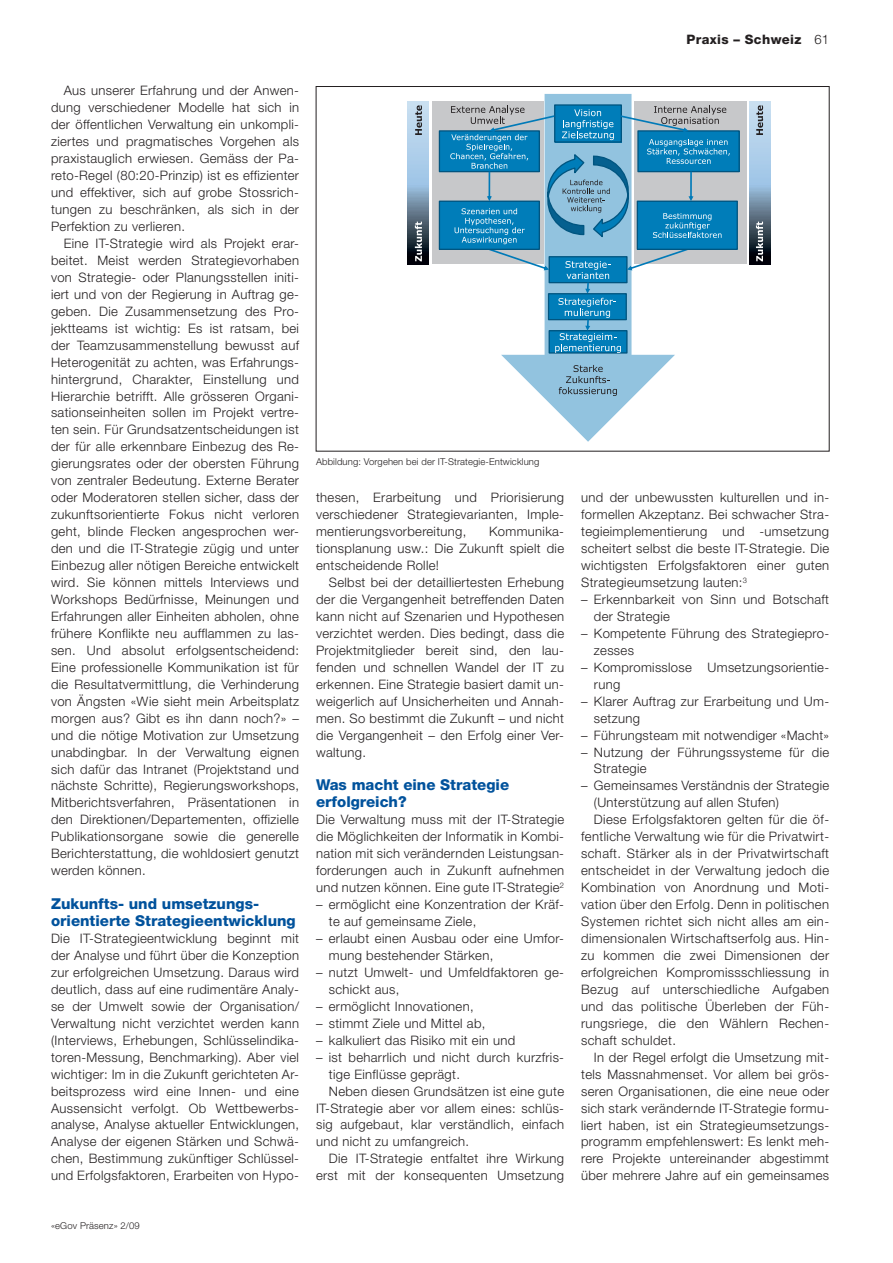
<style>
.page{position:relative;width:893px;height:1263px;background:#fff}
.page>*{position:absolute;margin:0;border:0;box-sizing:border-box;transform-origin:0 0}
.t1{font:800 15px/17px "Helvetica Neue";color:#01529c}
.t2{font:300 13.05px/17px "Helvetica Neue";letter-spacing:.025em;color:#231f20;text-align:justify}
.t3{font:800 13.05px "Helvetica Neue";letter-spacing:.03em;color:#231f20}
.t4{font:300 9.45px "Helvetica Neue";letter-spacing:.015em;color:#231f20}
.s1{font-weight:300}
</style>
<div class="page">
<div style="left:634px;top:101px;width:113px;height:163px;background:#c7c8ca"></div>
<div style="left:432px;top:101px;width:111px;height:163px;background:#c7c8ca"></div>
<svg style="left:501px;top:94px;width:174px;height:348px"></svg>
<svg style="left:559px;top:365px;width:58px;height:31px;background:#81aac2"></svg>
<div style="left:554px;top:104px;width:68px;height:39px;border:1px solid #015580"></div>
<div style="left:638px;top:131px;width:101px;height:41px;background:#007db9"></div>
<div style="left:637px;top:130px;width:103px;height:42px;border:1px solid #015580"></div>
<div style="left:439px;top:131px;width:100px;height:41px;background:#007db9"></div>
<div style="left:439px;top:130px;width:101px;height:42px;border:1px solid #015580"></div>
<div style="left:549px;top:330px;width:79px;height:24px;border:1px solid #015580"></div>
<div style="left:439px;top:201px;width:100px;height:48px;background:#007db9"></div>
<div style="left:439px;top:201px;width:101px;height:49px;border:1px solid #015580"></div>
<div style="left:637px;top:201px;width:100px;height:48px;background:#007db9"></div>
<div style="left:637px;top:201px;width:101px;height:49px;border:1px solid #015580"></div>
<svg style="left:450px;top:106px;width:280px;height:247px"></svg>
<svg style="left:408px;top:101px;width:21px;height:163px;background:#839db3"></svg>
<svg style="left:415px;top:222px;width:7px;height:39px"></svg>
<svg style="left:415px;top:105px;width:7px;height:30px"></svg>
<svg style="left:749px;top:101px;width:21px;height:163px;background:#839db3"></svg>
<svg style="left:756px;top:222px;width:7px;height:39px"></svg>
<svg style="left:756px;top:105px;width:7px;height:30px"></svg>
<p class="t2" style="left:51px;top:82px;width:250px;text-indent:13px">Aus unserer Erfahrung und der Anwen&shy;dung verschiedener Modelle hat sich in der öffentlichen Verwaltung ein unkompli&shy;ziertes und pragmatisches Vorgehen als praxistauglich erwiesen. Gemäss der Pa&shy;reto-Regel (80:20-Prinzip) ist es effizienter und effektiver, sich auf grobe Stossrich&shy;tungen zu beschränken, als sich in der Perfektion zu verlieren.</p>
<p class="t2" style="left:51px;top:235px;width:250px;text-indent:13px">Eine IT-Strategie wird als Projekt erar&shy;beitet. Meist werden Strategievorhaben von Strategie- oder Planungsstellen initi&shy;iert und von der Regierung in Auftrag ge&shy;geben. Die Zusammensetzung des Pro&shy;jektteams ist wichtig: Es ist ratsam, bei der Teamzusammenstellung bewusst auf Heterogenität zu achten, was Erfahrungs&shy;hintergrund, Charakter, Einstellung und Hierarchie betrifft. Alle grösseren Organi&shy;sationseinheiten sollen im Projekt vertre&shy;ten sein. Für Grundsatzentscheidungen ist der für alle erkennbare Einbezug des Re&shy;gierungsrates oder der obersten Führung von zentraler Bedeutung. Externe Berater oder Moderatoren stellen sicher, dass der zukunftsorientierte Fokus nicht verloren geht, blinde Flecken angesprochen wer&shy;den und die IT-Strategie zügig und unter Einbezug aller nötigen Bereiche entwickelt wird. Sie können mittels Interviews und Workshops Bedürfnisse, Meinungen und Erfahrungen aller Einheiten abholen, ohne frühere Konflikte neu aufflammen zu las&shy;sen. Und absolut erfolgsentscheidend:<br>Eine professionelle Kommunikation ist für die Resultatvermittlung, die Verhinderung von Ängsten «Wie sieht mein Arbeitsplatz morgen aus? Gibt es ihn dann noch?» – und die nötige Motivation zur Umsetzung unabdingbar. In der Verwaltung eignen sich dafür das Intranet (Projektstand und nächste Schritte), Regierungsworkshops, Mitberichtsverfahren, Präsentationen in den Direktionen/Departementen, offizielle Publikationsorgane sowie die generelle Berichterstattung, die wohldosiert genutzt werden können.</p>
<p class="t1" style="left:51px;top:895px;width:246px">Zukunfts- und umsetzungs&shy;orientierte Strategieentwicklung</p>
<p class="t2" style="left:51px;top:929px;width:250px">Die IT-Strategieentwicklung beginnt mit der Analyse und führt über die Konzeption zur erfolgreichen Umsetzung. Daraus wird deutlich, dass auf eine rudimentäre Analy&shy;se der Umwelt sowie der Organisation/ Verwaltung nicht verzichtet werden kann (Interviews, Erhebungen, Schlüsselindika&shy;toren-Messung, Benchmarking). Aber viel wichtiger: Im in die Zukunft gerichteten Ar&shy;beitsprozess wird eine Innen- und eine Aussensicht verfolgt. Ob Wettbewerbs&shy;analyse, Analyse aktueller Entwicklungen, Analyse der eigenen Stärken und Schwä&shy;chen, Bestimmung zukünftiger Schlüssel&shy;und Erfolgsfaktoren, Erarbeiten von Hypo-</p>
<p class="t4" style="left:51px;top:1219px;width:90px">«eGov Präsenz» 2/09</p>
<p class="t4" style="left:316px;top:456px;width:225px">Abbildung: Vorgehen bei der IT-Strategie-Entwicklung</p>
<p class="t2" style="left:316px;top:489px;width:250px">thesen, Erarbeitung und Priorisierung verschiedener Strategievarianten, Imple&shy;mentierungsvorbereitung,</p>
<p class="t2" style="left:316px;top:523px;width:250px;text-indent:173px">Kommunika&shy;tionsplanung usw.: Die Zukunft spielt die entscheidende Rolle!</p>
<p class="t2" style="left:316px;top:574px;width:250px;text-indent:13px">Selbst bei der detailliertesten Erhebung der die Vergangenheit betreffenden Daten kann nicht auf Szenarien und Hypothesen verzichtet werden. Dies bedingt, dass die Projektmitglieder bereit sind, den lau&shy;fenden und schnellen Wandel der IT zu erkennen. Eine Strategie basiert damit un&shy;weigerlich auf Unsicherheiten und Annah&shy;men. So bestimmt die Zukunft – und nicht die Vergangenheit – den Erfolg einer Ver&shy;waltung.</p>
<p class="t1" style="left:316px;top:776px;width:195px">Was macht eine Strategie erfolgreich?</p>
<p class="t2" style="left:316px;top:811px;width:250px">Die Verwaltung muss mit der IT-Strategie die Möglichkeiten der Informatik in Kombi&shy;nation mit sich verändernden Leistungsan&shy;forderungen auch in Zukunft aufnehmen und nutzen können. Eine gute IT-Strategie<sup>2</sup></p>
<p class="t2" style="left:329px;top:896px;width:237px;text-indent:-13px">– ermöglicht eine Konzentration der Kräf&shy;te auf gemeinsame Ziele,</p>
<p class="t2" style="left:329px;top:929px;width:237px;text-indent:-13px">– erlaubt einen Ausbau oder eine Umfor&shy;mung bestehender Stärken,</p>
<p class="t2" style="left:329px;top:963px;width:237px;text-indent:-13px">– nutzt Umwelt- und Umfeldfaktoren ge&shy;schickt aus,</p>
<p class="t2" style="left:316px;top:997px;width:159px">– ermöglicht Innovationen,</p>
<p class="t2" style="left:316px;top:1014px;width:171px">– stimmt Ziele und Mittel ab,</p>
<p class="t2" style="left:316px;top:1031px;width:201px">– kalkuliert das Risiko mit ein und</p>
<p class="t2" style="left:316px;top:1048px;width:250px">– ist beharrlich und nicht durch kurzfris-</p>
<p class="t2" style="left:329px;top:1065px;width:133px">tige Einflüsse geprägt.</p>
<p class="t2" style="left:329px;top:1082px;width:237px">Neben diesen Grundsätzen ist eine gute</p>
<p class="t2" style="left:316px;top:1099px;width:250px">IT-Strategie aber vor allem eines: schlüs-</p>
<p class="t2" style="left:316px;top:1116px;width:250px">sig aufgebaut, klar verständlich, einfach</p>
<p class="t2" style="left:316px;top:1133px;width:155px">und nicht zu umfangreich.</p>
<p class="t2" style="left:329px;top:1150px;width:237px">Die IT-Strategie entfaltet ihre Wirkung</p>
<p class="t2" style="left:316px;top:1167px;width:250px">erst mit der konsequenten Umsetzung</p>
<p class="t3" style="left:686px;top:32px;width:144px">Praxis – Schweiz <span class="s1">61</span></p>
<p class="t2" style="left:581px;top:489px;width:250px">und der unbewussten kulturellen und in&shy;formellen Akzeptanz. Bei schwacher Stra&shy;tegieimplementierung und -umsetzung scheitert selbst die beste IT-Strategie. Die wichtigsten Erfolgsfaktoren einer guten Strategieumsetzung lauten:<sup>3</sup></p>
<p class="t2" style="left:594px;top:590px;width:237px;text-indent:-13px">– Erkennbarkeit von Sinn und Botschaft der Strategie</p>
<p class="t2" style="left:594px;top:624px;width:237px;text-indent:-13px">– Kompetente Führung des Strategiepro&shy;zesses</p>
<p class="t2" style="left:594px;top:658px;width:237px;text-indent:-13px">– Kompromisslose Umsetzungsorientie&shy;rung</p>
<p class="t2" style="left:594px;top:692px;width:237px;text-indent:-13px">– Klarer Auftrag zur Erarbeitung und Um&shy;setzung</p>
<p class="t2" style="left:581px;top:726px;width:250px">– Führungsteam mit notwendiger «Macht»</p>
<p class="t2" style="left:594px;top:743px;width:237px;text-indent:-13px">– Nutzung der Führungssysteme für die<br>Strategie</p>
<p class="t2" style="left:581px;top:777px;width:250px">– Gemeinsames Verständnis der Strategie</p>
<p class="t2" style="left:594px;top:794px;width:187px">(Unterstützung auf allen Stufen)</p>
<p class="t2" style="left:594px;top:811px;width:237px">Diese Erfolgsfaktoren gelten für die öf-</p>
<p class="t2" style="left:581px;top:828px;width:250px">fentliche Verwaltung wie für die Privatwirt-</p>
<p class="t2" style="left:581px;top:845px;width:250px">schaft. Stärker als in der Privatwirtschaft</p>
<p class="t2" style="left:581px;top:862px;width:250px">entscheidet in der Verwaltung jedoch die</p>
<p class="t2" style="left:581px;top:879px;width:250px">Kombination von Anordnung und Moti -</p>
<p class="t2" style="left:581px;top:896px;width:249px">vation über den Erfolg. Denn in politischen</p>
<p class="t2" style="left:581px;top:913px;width:250px">Systemen richtet sich nicht alles am ein-</p>
<p class="t2" style="left:581px;top:929px;width:250px">dimensionalen Wirtschaftserfolg aus. Hin-</p>
<p class="t2" style="left:581px;top:946px;width:250px">zu kommen die zwei Dimensionen der</p>
<p class="t2" style="left:581px;top:963px;width:250px">erfolgreichen Kompromissschliessung in</p>
<p class="t2" style="left:581px;top:980px;width:250px">Bezug auf unterschiedliche Aufgaben</p>
<p class="t2" style="left:581px;top:997px;width:250px">und das politische Überleben der Füh-</p>
<p class="t2" style="left:581px;top:1014px;width:250px">rungsriege, die den Wählern Rechen-</p>
<p class="t2" style="left:581px;top:1031px;width:96px">schaft schuldet.</p>
<p class="t2" style="left:594px;top:1048px;width:237px">In der Regel erfolgt die Umsetzung mit-</p>
<p class="t2" style="left:581px;top:1065px;width:250px">tels Massnahmenset. Vor allem bei grös-</p>
<p class="t2" style="left:581px;top:1082px;width:250px">seren Organisationen, die eine neue oder</p>
<p class="t2" style="left:581px;top:1099px;width:250px">sich stark verändernde IT-Strategie formu-</p>
<p class="t2" style="left:581px;top:1116px;width:250px">liert haben, ist ein Strategieumsetzungs-</p>
<p class="t2" style="left:581px;top:1133px;width:250px">programm empfehlenswert: Es lenkt meh-</p>
<p class="t2" style="left:581px;top:1150px;width:250px">rere Projekte untereinander abgestimmt</p>
<p class="t2" style="left:581px;top:1167px;width:250px">über mehrere Jahre auf ein gemeinsames</p>
</div>
